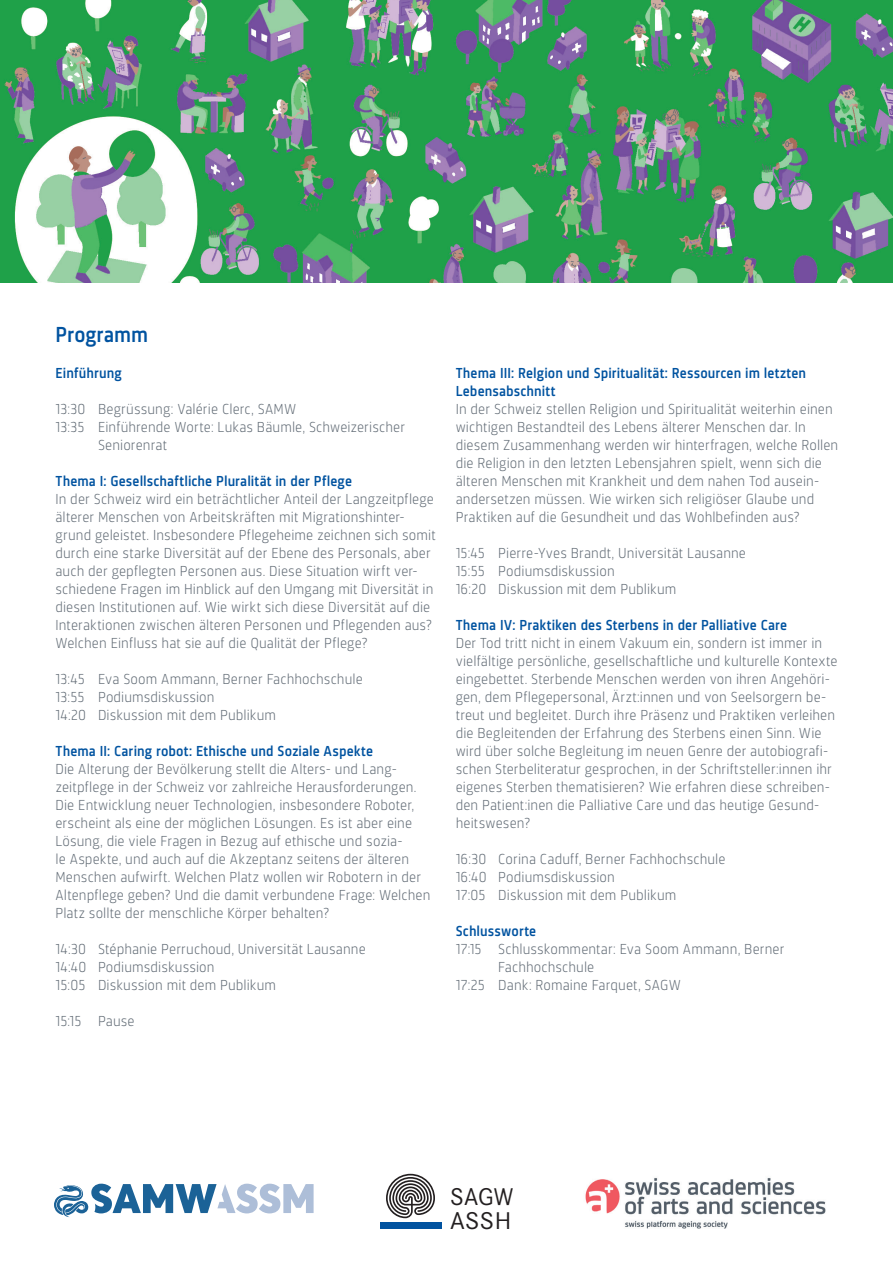
<style>
.page{position:relative;width:893px;height:1263px;background:#fff}
.page>*{position:absolute;margin:0;border:0;box-sizing:border-box;transform-origin:0 0}
.t1{font:23.7px/23.7px "Corporate SBQ";color:#231f20}
.t2{font:500 22.5px "Sinews Sans Pro";color:#0153a0}
.t3{font:300 15px/18px "Sinews Sans Pro";letter-spacing:.005em;color:#616b75}
.t4{font:500 15px/18px "Sinews Sans Pro";letter-spacing:.005em;color:#0153a0}
</style>
<div class="page">
<img style="left:0;top:0;width:893px;height:283px">
<svg style="left:54px;top:1184px;width:260px;height:33px"></svg>
<svg style="left:386px;top:1174px;width:49px;height:44px"></svg>
<div style="left:380px;top:1223px;width:61px;height:6px;background:#0153a0"></div>
<img style="left:585px;top:1177px;width:241px;height:52px">
<h2 class="t2" style="left:55px;top:322px;width:94px">Programm</h2>
<p class="t4" style="left:55px;top:364px;width:68px">Einführung</p>
<p class="t3" style="left:55px;top:400px;width:242px">13:30 Begrüssung: Valérie Clerc, SAMW</p>
<p class="t3" style="left:55px;top:418px;width:351px">13:35 Einführende Worte: Lukas Bäumle, Schweizerischer</p>
<p class="t3" style="left:98px;top:436px;width:71px">Seniorenrat</p>
<p class="t4" style="left:55px;top:472px;width:298px">Thema I: Gesellschaftliche Pluralität in der Pflege</p>
<p class="t3" style="left:55px;top:490px;width:382px">In der Schweiz wird ein beträchtlicher Anteil der Langzeitpflege älterer Menschen von Arbeitskräften mit Migrationshinter&shy;grund geleistet. Insbesondere Pflegeheime zeichnen sich somit durch eine starke Diversität auf der Ebene des Personals, aber auch der gepflegten Personen aus. Diese Situation wirft ver&shy;schiedene Fragen im Hinblick auf den Umgang mit Diversität in diesen Institutionen auf. Wie wirkt sich diese Diversität auf die Interaktionen zwischen älteren Personen und Pflegenden aus?<br>Welchen Einfluss hat sie auf die Qualität der Pflege?</p>
<p class="t3" style="left:55px;top:670px;width:309px">13:45 Eva Soom Ammann, Berner Fachhochschule<br>13:55 Podiumsdiskussion<br>14:20 Diskussion mit dem Publikum</p>
<p class="t4" style="left:55px;top:742px;width:319px">Thema II: Caring robot: Ethische und Soziale Aspekte</p>
<p class="t3" style="left:55px;top:760px;width:376px">Die Alterung der Bevölkerung stellt die Alters- und Lang&shy;zeitpflege in der Schweiz vor zahlreiche Herausforderungen.<br>Die Entwicklung neuer Technologien, insbesondere Roboter, erscheint als eine der möglichen Lösungen. Es ist aber eine Lösung, die viele Fragen in Bezug auf ethische und sozia-<br>le Aspekte, und auch auf die Akzeptanz seitens der älteren Menschen aufwirft. Welchen Platz wollen wir Robotern in der Altenpflege geben? Und die damit verbundene Frage: Welchen Platz sollte der menschliche Körper behalten?</p>
<p class="t3" style="left:55px;top:940px;width:312px">14:30 Stéphanie Perruchoud, Universität Lausanne<br>14:40 Podiumsdiskussion<br>15:05 Diskussion mit dem Publikum</p>
<p class="t3" style="left:55px;top:1012px;width:81px">15:15 Pause</p>
<p class="t4" style="left:456px;top:364px;width:352px">Thema III: Relgion und Spiritualität: Ressourcen im letzten<br>Lebensabschnitt</p>
<p class="t3" style="left:456px;top:400px;width:384px">In der Schweiz stellen Religion und Spiritualität weiterhin einen wichtigen Bestandteil des Lebens älterer Menschen dar. In diesem Zusammenhang werden wir hinterfragen, welche Rollen die Religion in den letzten Lebensjahren spielt, wenn sich die älteren Menschen mit Krankheit und dem nahen Tod ausein&shy;andersetzen müssen. Wie wirken sich religiöser Glaube und Praktiken auf die Gesundheit und das Wohlbefinden aus?</p>
<p class="t3" style="left:456px;top:544px;width:292px">15:45 Pierre-Yves Brandt, Universität Lausanne<br>15:55 Podiumsdiskussion<br>16:20 Diskussion mit dem Publikum</p>
<p class="t4" style="left:456px;top:616px;width:333px">Thema IV: Praktiken des Sterbens in der Palliative Care</p>
<p class="t3" style="left:456px;top:634px;width:383px">Der Tod tritt nicht in einem Vakuum ein, sondern ist immer in vielfältige persönliche, gesellschaftliche und kulturelle Kontexte eingebettet. Sterbende Menschen werden von ihren Angehöri&shy;gen, dem Pflegepersonal, Ärzt:innen und von Seelsorgern be&shy;treut und begleitet. Durch ihre Präsenz und Praktiken verleihen die Begleitenden der Erfahrung des Sterbens einen Sinn. Wie wird über solche Begleitung im neuen Genre der autobiografi&shy;schen Sterbeliteratur gesprochen, in der Schriftsteller:innen ihr eigenes Sterben thematisieren? Wie erfahren diese schreiben&shy;den Patient:inen die Palliative Care und das heutige Gesund&shy;heitswesen?</p>
<p class="t3" style="left:456px;top:850px;width:271px">16:30 Corina Caduff, Berner Fachhochschule<br>16:40 Podiumsdiskussion<br>17:05 Diskussion mit dem Publikum</p>
<p class="t4" style="left:456px;top:922px;width:82px">Schlussworte</p>
<p class="t3" style="left:456px;top:940px;width:330px">17:15 Schlusskommentar: Eva Soom Ammann, Berner</p>
<p class="t3" style="left:498px;top:958px;width:98px">Fachhochschule</p>
<p class="t3" style="left:456px;top:976px;width:227px">17:25 Dank: Romaine Farquet, SAGW</p>
<h1 class="t1" style="left:450px;top:1185px;width:65px">SAGW<br>ASSH</h1>
</div>
